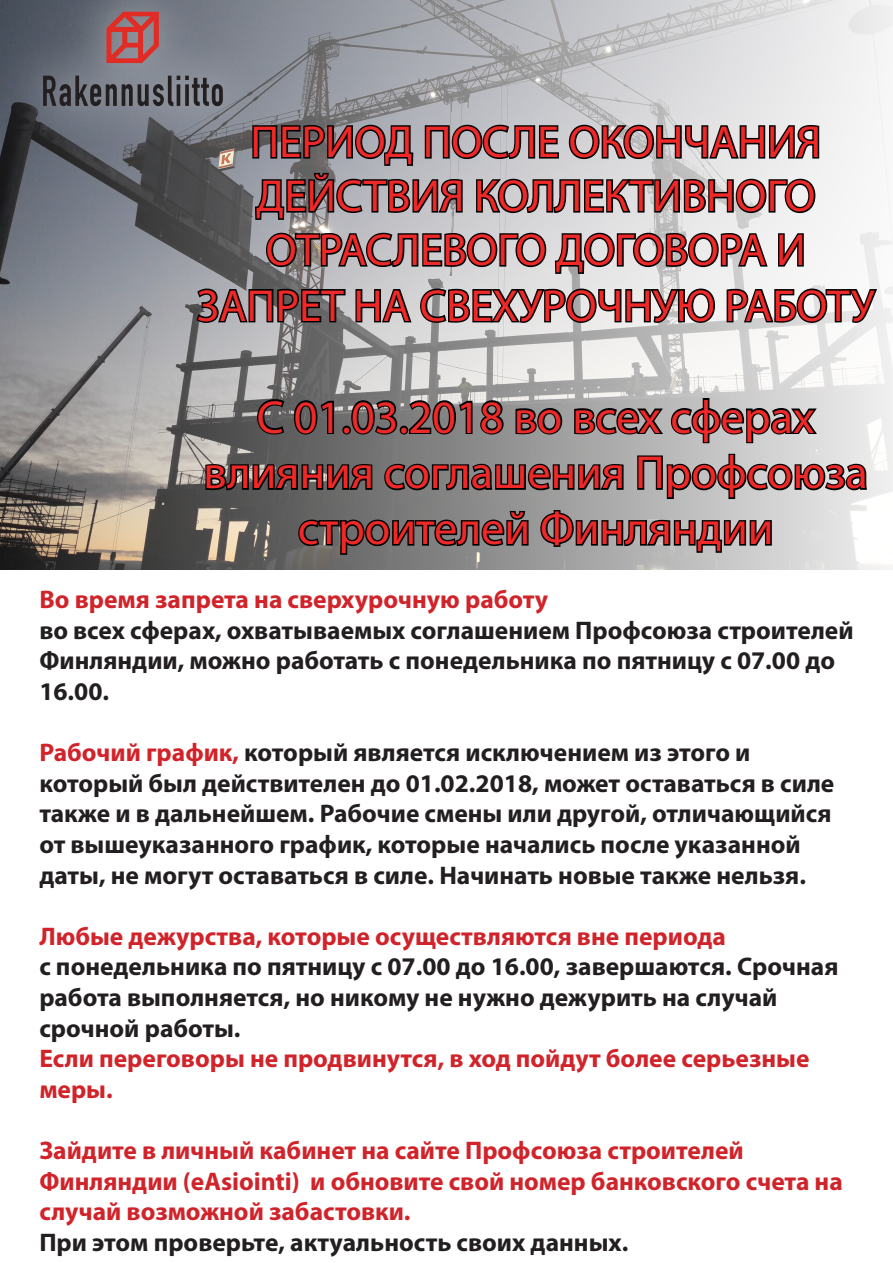
<style>
.page{position:relative;width:893px;height:1263px;background:#fff}
.page>*{position:absolute;margin:0;border:0;box-sizing:border-box;transform-origin:0 0}
.t1{font:46.5px/55.8px "Myriad Pro";color:#ee2928;text-align:center}
.t2{font:45px/54.6px "Myriad Pro";color:#ee2928;text-align:center}
.t3{font:700 25.5px/30.6px "Myriad Pro";color:#231f20}
.t4{font:700 25.5px/30.6px "Myriad Pro";color:#d1232a}
.s1{color:#d1232a}
</style>
<div class="page">
<img style="left:0;top:0;width:893px;height:570px">
<div style="left:0;top:0;width:268px;height:153px;background:#fff;opacity:.75"></div>
<svg style="left:43px;top:76px;width:180px;height:30px;background:#5c5d64"></svg>
<svg style="left:106px;top:12px;width:53px;height:51px;background:#b65658"></svg>
<svg style="left:251px;top:123px;width:570px;height:98px;background:#818183"></svg>
<svg style="left:264px;top:231px;width:506px;height:44px;background:#818081"></svg>
<svg style="left:776px;top:232px;width:29px;height:36px"></svg>
<svg style="left:195px;top:287px;width:152px;height:37px;background:#535355"></svg>
<svg style="left:354px;top:286px;width:362px;height:39px;background:#808080"></svg>
<svg style="left:725px;top:287px;width:154px;height:37px"></svg>
<svg style="left:256px;top:398px;width:30px;height:38px"></svg>
<svg style="left:292px;top:399px;width:44px;height:37px;background:#3b3b3b"></svg>
<div style="left:342px;top:426px;width:9px;height:8px;border:3px solid #000;border-radius:50%"></div>
<svg style="left:350px;top:399px;width:49px;height:37px;background:#424242"></svg>
<div style="left:400px;top:426px;width:8px;height:8px;border:3px solid #000;border-radius:50%"></div>
<svg style="left:406px;top:399px;width:99px;height:37px;background:#525151"></svg>
<svg style="left:514px;top:406px;width:50px;height:30px"></svg>
<svg style="left:572px;top:396px;width:248px;height:49px;background:#838383"></svg>
<svg style="left:204px;top:462px;width:170px;height:30px;background:#353534"></svg>
<svg style="left:383px;top:462px;width:242px;height:30px;background:#464646"></svg>
<svg style="left:636px;top:452px;width:233px;height:48px;background:#888"></svg>
<svg style="left:297px;top:509px;width:233px;height:47px;background:#535252"></svg>
<svg style="left:539px;top:508px;width:234px;height:46px;background:#747474"></svg>
<p class="t2" style="left:197px;top:114px;width:679px">ПЕРИОД ПОСЛЕ ОКОНЧАНИЯ<br>ДЕЙСТВИЯ КОЛЛЕКТИВНОГО<br>ОТРАСЛЕВОГО ДОГОВОРА И<br>ЗАПРЕТ НА СВЕХУРОЧНУЮ РАБОТУ</p>
<p class="t1" style="left:204px;top:388px;width:666px">C 01.03.2018 во всех сферах влияния соглашения Профсоюза строителей Финляндии</p>
<p class="t4" style="left:39px;top:583px;width:510px">Во время запрета на сверхурочную работу</p>
<p class="t3" style="left:39px;top:614px;width:816px">во всех сферах, охватываемых соглашением Профсоюза строителей<br>Финляндии, можно работать с понедельника по пятницу с 07.00 до<br>16.00.</p>
<p class="t3" style="left:39px;top:736px;width:796px"><span class="s1">Рабочий график,</span> который является исключением из этого и который был действителен до 01.02.2018, может оставаться в силе также и в дальнейшем. Рабочие смены или другой, отличающийся от вышеуказанного график, которые начались после указанной даты, не могут оставаться в силе. Начинать новые также нельзя.</p>
<p class="t4" style="left:39px;top:920px;width:688px">Любые дежурства, которые осуществляются вне периода</p>
<p class="t3" style="left:39px;top:951px;width:801px">с понедельника по пятницу с 07.00 до 16.00, завершаются. Срочная работа выполняется, но никому не нужно дежурить на случай срочной работы.</p>
<p class="t4" style="left:39px;top:1042px;width:772px">Если переговоры не продвинутся, в ход пойдут более серьезные меры.</p>
<p class="t4" style="left:39px;top:1134px;width:805px">Зайдите в личный кабинет на сайте Профсоюза строителей<br>Финляндии (eAsiointi) и обновите свой номер банковского счета на случай возможной забастовки.</p>
<p class="t3" style="left:39px;top:1226px;width:590px">При этом проверьте, актуальность своих данных.</p>
</div>
